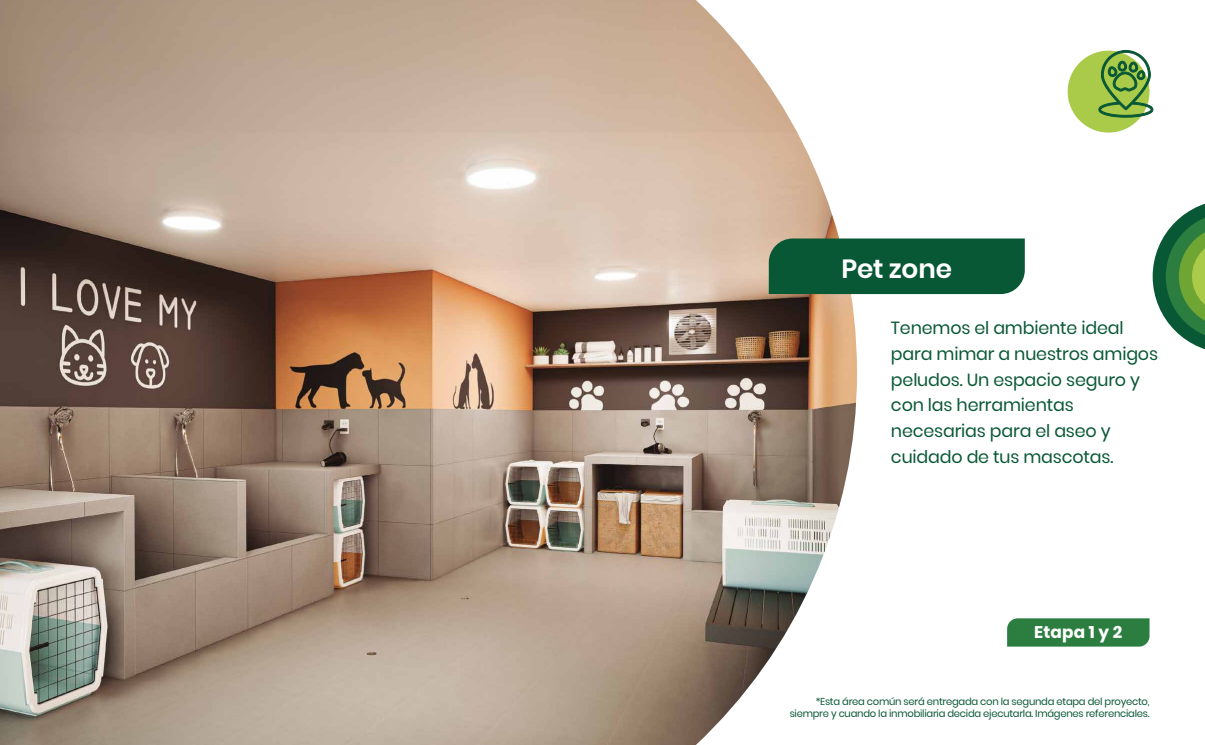
<style>
.page{position:relative;width:1205px;height:745px;background:#fff}
.page>*{position:absolute;margin:0;border:0;box-sizing:border-box;transform-origin:0 0}
.t1{font:600 26.25px "Poppins";letter-spacing:-.005em;color:#fff}
.t2{font:17.5px/25.6px "Poppins";letter-spacing:-.01em;color:#095835}
.t3{font:700 16.88px "Poppins";letter-spacing:.01em;color:#fff}
.t4{font:10px/12px "Poppins";letter-spacing:-.025em;color:#095835;text-align:right}
</style>
<div class="page">
<img style="left:0;top:0;width:857px;height:744px">
<svg style="left:1152px;top:203px;width:53px;height:147px"></svg>
<div style="left:769px;top:238px;width:256px;height:56px;background:#095835"></div>
<div style="left:1067px;top:51px;width:82px;height:81px;background:#aaca49;border-radius:50%"></div>
<svg style="left:1098px;top:50px;width:55px;height:68px"></svg>
<div style="left:1007px;top:618px;width:142px;height:28px;background:#2c7e40"></div>
<h1 class="t1" style="left:841px;top:253px;width:112px">Pet zone</h1>
<p class="t2" style="left:891px;top:315px;width:269px">Tenemos el ambiente ideal para mimar a nuestros amigos peludos. Un espacio seguro y con las herramientas necesarias para el aseo y cuidado de tus mascotas.</p>
<p class="t3" style="left:1034px;top:622px;width:90px">Etapa 1 y 2</p>
<p class="t4" style="left:790px;top:695px;width:361px">*Esta área común será entregada con la segunda etapa del proyecto, siempre y cuando la inmobiliaria decida ejecutarla. Imágenes referenciales.</p>
</div>
